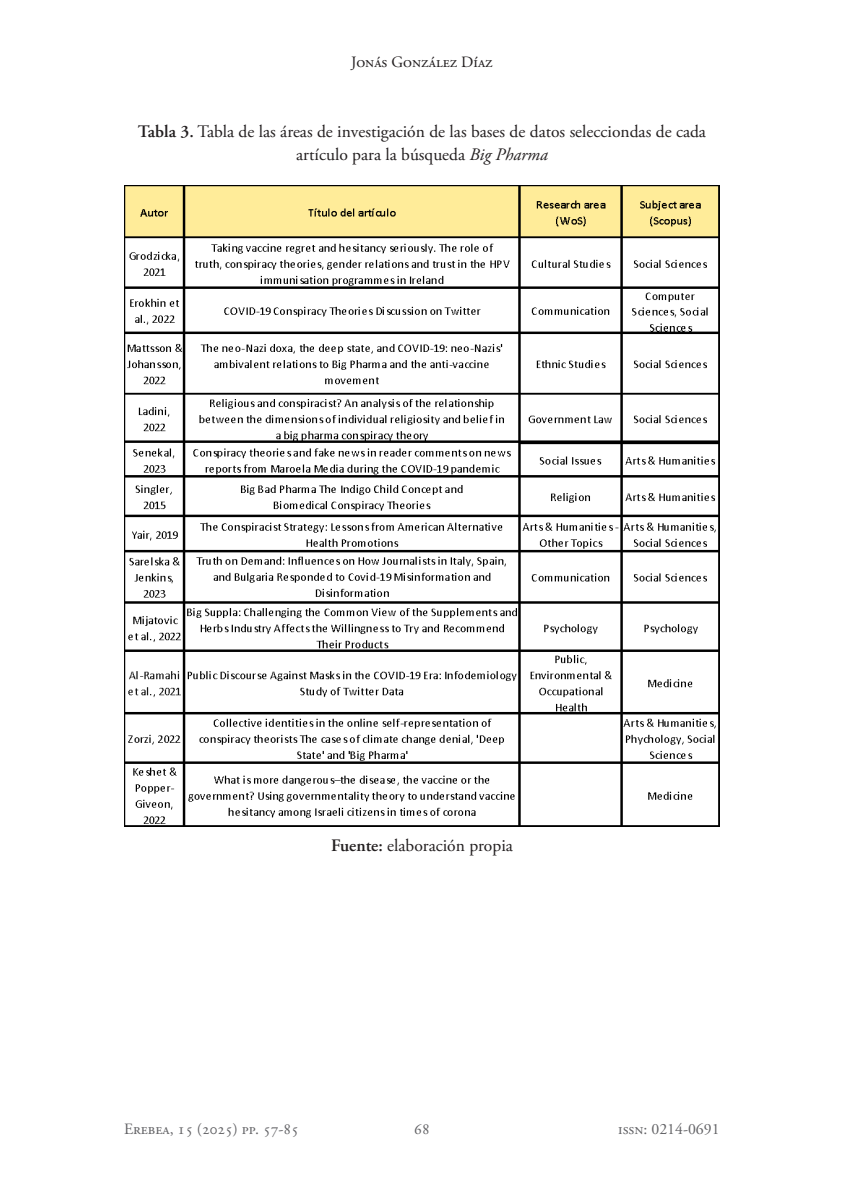
<style>
.page{position:relative;width:844px;height:1191px;background:#fff}
.page>*{position:absolute;margin:0;border:0;box-sizing:border-box;transform-origin:0 0}
.t1{font:17.5px/23.1px "Adobe Garamond Pro";color:#231f20;text-align:center}
.t2{font:15.75px "Adobe Garamond Pro";color:#636366}
.t3{font:15.75px "Adobe Garamond Pro";color:#231f20}
.s1{font-weight:600}
.s2{font-style:italic}
</style>
<div class="page">
<img style="left:124px;top:185px;width:595px;height:641px">
<p class="t3" style="left:351px;top:53px;width:143px">Jonás González Díaz</p>
<p class="t1" style="left:138px;top:120px;width:569px"><span class="s1">Tabla 3.</span> Tabla de las áreas de investigación de las bases de datos selecciondas de cada artículo para la búsqueda <span class="s2">Big Pharma</span></p>
<p class="t1" style="left:331px;top:834px;width:183px"><span class="s1">Fuente:</span> elaboración propia</p>
<p class="t2" style="left:124px;top:1119px;width:176px">Erebea, 15 (2025) pp. 57-85</p>
<p class="t2" style="left:414px;top:1119px;width:17px">68</p>
<p class="t2" style="left:618px;top:1119px;width:103px">issn: 0214-0691</p>
</div>
